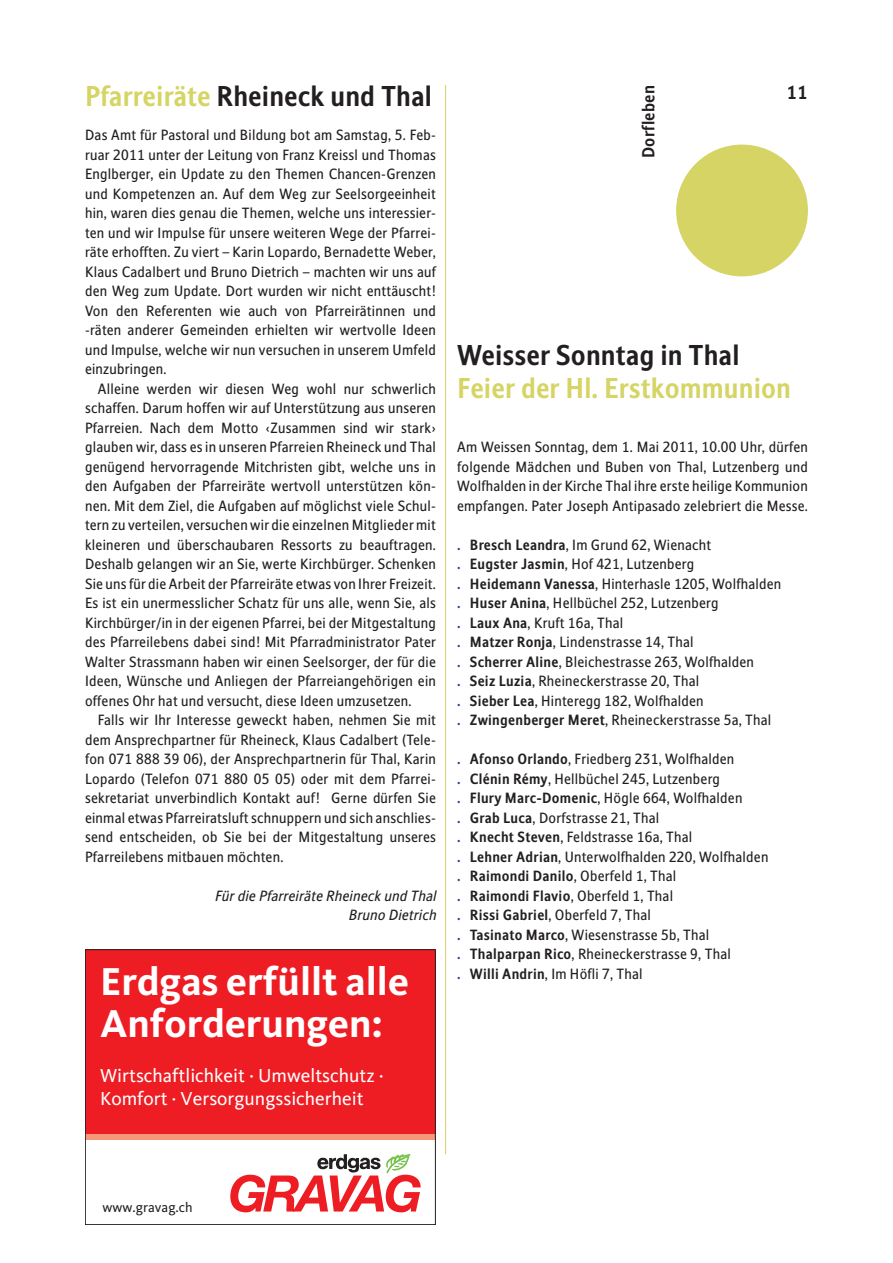
<style>
.page{position:relative;width:893px;height:1263px;background:#fff}
.page>*{position:absolute;margin:0;border:0;box-sizing:border-box;transform-origin:0 0}
.t1{font:700 40.35px/42.5px "Kievit";color:#fff}
.t2{font:700 27px "Stroudley";letter-spacing:.005em;color:#231f20}
.t3{font:700 27px "Stroudley";letter-spacing:.005em;color:#d5d464}
.t4{font:19.5px/23.2px "Kievit";color:#fff}
.t5{font:700 18px "Stroudley";color:#231f20}
.t6{font:700 16.5px "Stroudley";letter-spacing:.02em;color:#231f20}
.t7{font:14.1px "Kievit";color:#231f20}
.t8{font:13.95px/19.5px "Stroudley";letter-spacing:.02em;color:#231f20;text-align:justify}
.t9{font:italic 13.95px/19.5px "Stroudley";letter-spacing:.02em;color:#231f20;text-align:right}
.s1{color:#d5d464}
.s2{font-weight:700;color:#26459d}
.s3{font-weight:700}
</style>
<div class="page">
<hr style="left:445px;top:85px;width:1px;height:1069px;background:#d5d464">
<div style="left:676px;top:145px;width:132px;height:131px;background:#d5d464;border-radius:50%"></div>
<div style="left:85px;top:949px;width:351px;height:191px;background:#ee1d23"></div>
<div style="left:85px;top:1135px;width:351px;height:5px;background:#f6977a"></div>
<svg style="left:230px;top:1153px;width:191px;height:59px"></svg>
<div style="left:85px;top:949px;width:351px;height:276px;border:1px solid #231f20"></div>
<h2 class="t2" style="left:85px;top:80px;width:348px"><span class="s1">Pfarreiräte</span> Rheineck und Thal</h2>
<p class="t8" style="left:85px;top:125px;width:352px">Das Amt für Pastoral und Bildung bot am Samstag, 5. Feb&shy;ruar 2011 unter der Leitung von Franz Kreissl und Thomas Englberger, ein Update zu den Themen Chancen-Grenzen und Kompetenzen an. Auf dem Weg zur Seelsorgeeinheit hin, waren dies genau die Themen, welche uns interessier&shy;ten und wir Impulse für unsere weiteren Wege der Pfarrei&shy;räte erhofften. Zu viert – Karin Lopardo, Bernadette Weber, Klaus Cadalbert und Bruno Dietrich – machten wir uns auf den Weg zum Update. Dort wurden wir nicht enttäuscht!<br>Von den Referenten wie auch von Pfarreirätinnen und -räten anderer Gemeinden erhielten wir wertvolle Ideen und Impulse, welche wir nun versuchen in unserem Umfeld einzubringen.</p>
<p class="t8" style="left:85px;top:379px;width:352px;text-indent:13px">Alleine werden wir diesen Weg wohl nur schwerlich schaffen. Darum hoffen wir auf Unterstützung aus unseren Pfarreien. Nach dem Motto ‹Zusammen sind wir stark› glauben wir, dass es in unseren Pfarreien Rheineck und Thal genügend hervorragende Mitchristen gibt, welche uns in den Aufgaben der Pfarreiräte wertvoll unterstützen kön&shy;nen. Mit dem Ziel, die Aufgaben auf möglichst viele Schul&shy;tern zu verteilen, versuchen wir die einzelnen Mitglieder mit kleineren und überschaubaren Ressorts zu beauftragen.<br>Deshalb gelangen wir an Sie, werte Kirchbürger. Schenken Sie uns für die Arbeit der Pfarreiräte etwas von Ihrer Freizeit.<br>Es ist ein unermesslicher Schatz für uns alle, wenn Sie, als Kirchbürger/in in der eigenen Pfarrei, bei der Mitgestaltung des Pfarreilebens dabei sind! Mit Pfarradministrator Pater Walter Strassmann haben wir einen Seelsorger, der für die Ideen, Wünsche und Anliegen der Pfarreiangehörigen ein offenes Ohr hat und versucht, diese Ideen umzusetzen.</p>
<p class="t8" style="left:85px;top:710px;width:352px;text-indent:13px">Falls wir Ihr Interesse geweckt haben, nehmen Sie mit dem Ansprechpartner für Rheineck, Klaus Cadalbert (Tele&shy;fon 071 888 39 06), der Ansprechpartnerin für Thal, Karin Lopardo (Telefon 071 880 05 05) oder mit dem Pfarrei&shy;sekretariat unverbindlich Kontakt auf! Gerne dürfen Sie einmal etwas Pfarreiratsluft schnuppern und sich anschlies&shy;send entscheiden, ob Sie bei der Mitgestaltung unseres Pfarreilebens mitbauen möchten.</p>
<p class="t9" style="left:214px;top:886px;width:223px">Für die Pfarreiräte Rheineck und Thal<br>Bruno Dietrich</p>
<h1 class="t1" style="left:100px;top:960px;width:310px">Erdgas erfüllt alle<br>Anforderungen:</h1>
<h3 class="t4" style="left:100px;top:1064px;width:285px">Wirtschaftlichkeit · Umweltschutz ·<br>Komfort · Versorgungssicherheit</h3>
<p class="t6" style="left:638px;top:158px;width:75px;rotate:-90deg">Dorfleben</p>
<p class="t5" style="left:787px;top:81px;width:22px">11</p>
<h2 class="t2" style="left:457px;top:338px;width:284px">Weisser Sonntag in Thal</h2>
<h2 class="t3" style="left:457px;top:371px;width:335px">Feier der Hl. Erstkommunion</h2>
<p class="t8" style="left:457px;top:437px;width:352px">Am Weissen Sonntag, dem 1. Mai 2011, 10.00 Uhr, dürfen folgende Mädchen und Buben von Thal, Lutzenberg und Wolfhalden in der Kirche Thal ihre erste heilige Kommunion empfangen. Pater Joseph Antipasado zelebriert die Messe.</p>
<p class="t8" style="left:457px;top:535px;width:326px;text-align:left"><span class="s2">.</span> <span class="s3">Bresch Leandra</span>, Im Grund 62, Wienacht<br><span class="s2">.</span> <span class="s3">Eugster Jasmin</span>, Hof 421, Lutzenberg<br><span class="s2">.</span> <span class="s3">Heidemann Vanessa</span>, Hinterhasle 1205, Wolfhalden <span class="s2">.</span> <span class="s3">Huser Anina</span>, Hellbüchel 252, Lutzenberg<br><span class="s2">.</span> <span class="s3">Laux Ana</span>, Kruft 16a, Thal<br><span class="s2">.</span> <span class="s3">Matzer Ronja</span>, Lindenstrasse 14, Thal<br><span class="s2">.</span> <span class="s3">Scherrer Aline</span>, Bleichestrasse 263, Wolfhalden<br><span class="s2">.</span> <span class="s3">Seiz Luzia</span>, Rheineckerstrasse 20, Thal<br><span class="s2">.</span> <span class="s3">Sieber Lea</span>, Hinteregg 182, Wolfhalden<br><span class="s2">.</span> <span class="s3">Zwingenberger Meret</span>, Rheineckerstrasse 5a, Thal</p>
<p class="t8" style="left:457px;top:749px;width:313px;text-align:left"><span class="s2">.</span> <span class="s3">Afonso Orlando</span>, Friedberg 231, Wolfhalden<br><span class="s2">.</span> <span class="s3">Clénin Rémy</span>, Hellbüchel 245, Lutzenberg<br><span class="s2">.</span> <span class="s3">Flury Marc-Domenic</span>, Högle 664, Wolfhalden<br><span class="s2">.</span> <span class="s3">Grab Luca</span>, Dorfstrasse 21, Thal<br><span class="s2">.</span> <span class="s3">Knecht Steven</span>, Feldstrasse 16a, Thal<br><span class="s2">.</span> <span class="s3">Lehner Adrian</span>, Unterwolfhalden 220, Wolfhalden <span class="s2">.</span> <span class="s3">Raimondi Danilo</span>, Oberfeld 1, Thal<br><span class="s2">.</span> <span class="s3">Raimondi Flavio</span>, Oberfeld 1, Thal<br><span class="s2">.</span> <span class="s3">Rissi Gabriel</span>, Oberfeld 7, Thal<br><span class="s2">.</span> <span class="s3">Tasinato Marco</span>, Wiesenstrasse 5b, Thal<br><span class="s2">.</span> <span class="s3">Thalparpan Rico</span>, Rheineckerstrasse 9, Thal<br><span class="s2">.</span> <span class="s3">Willi Andrin</span>, Im Höfli 7, Thal</p>
<p class="t7" style="left:103px;top:1200px;width:92px">www.gravag.ch</p>
</div>
